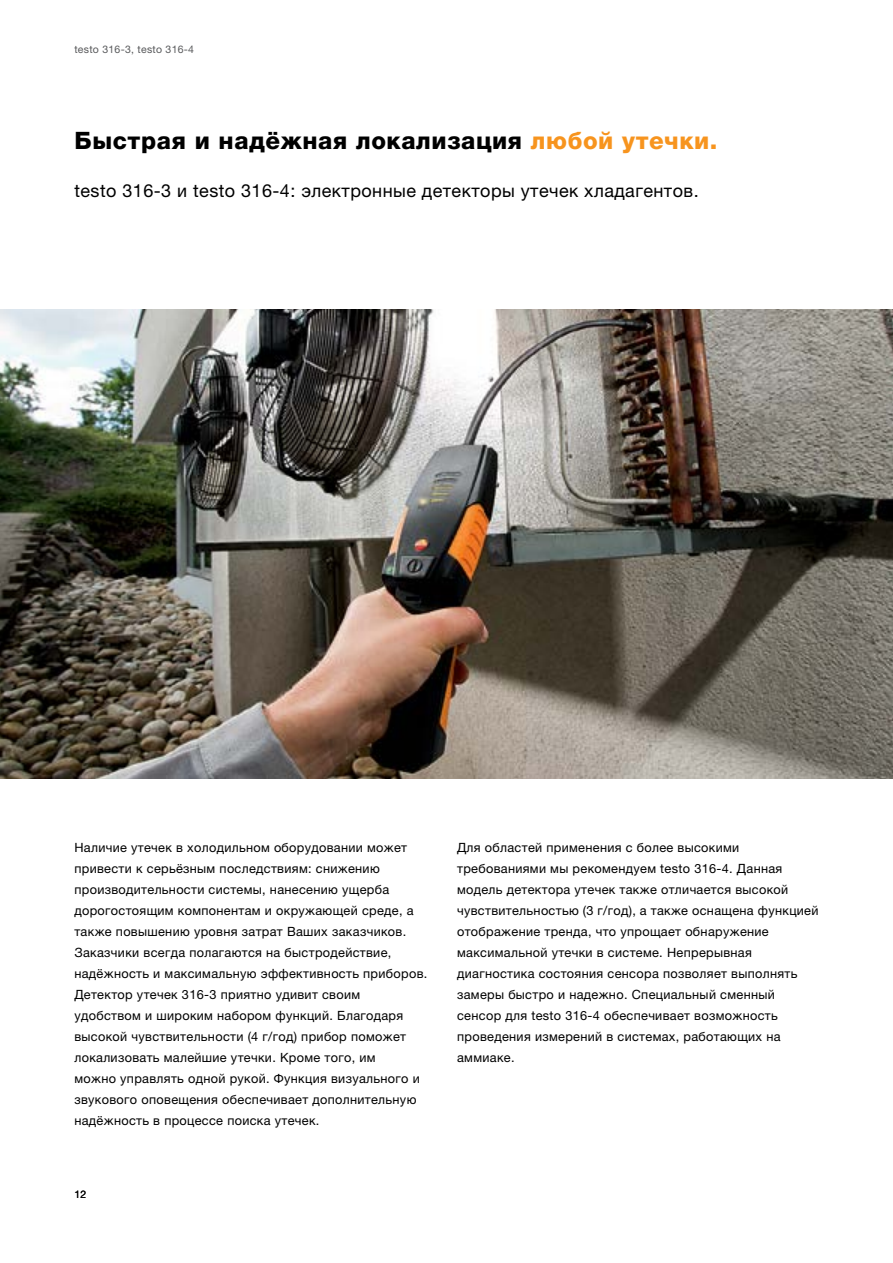
<style>
.page{position:relative;width:893px;height:1263px;background:#fff}
.page>*{position:absolute;margin:0;border:0;box-sizing:border-box;transform-origin:0 0}
.t1{font:800 24px "Helvetica Neue LTW1 G";letter-spacing:.025em;color:#000}
.t2{font:18px "Helvetica Neue LTW1 G";letter-spacing:.025em;color:#000}
.t3{font:12.75px/21px "Helvetica Neue LTW1 G";letter-spacing:.025em;color:#000}
.t4{font:10.5px "Helvetica Neue LTW1 G";letter-spacing:.025em;color:#58595b}
.t5{font:10.5px "Helvetica Neue LTW1 G";color:#000}
.s1{color:#f7941e}
</style>
<div class="page">
<img style="left:0;top:309px;width:893px;height:470px">
<p class="t4" style="left:74px;top:43px;width:121px">testo 316-3, testo 316-4</p>
<h1 class="t1" style="left:74px;top:126px;width:645px">Быстрая и надёжная локализация <span class="s1">любой утечки.</span></h1>
<h2 class="t2" style="left:74px;top:179px;width:626px">testo 316-3 и testo 316-4: электронные детекторы утечек хладагентов.</h2>
<p class="t3" style="left:74px;top:837px;width:354px">Наличие утечек в холодильном оборудовании может привести к серьёзным последствиям: снижению производительности системы, нанесению ущерба дорогостоящим компонентам и окружающей среде, а также повышению уровня затрат Ваших заказчиков.<br>Заказчики всегда полагаются на быстродействие, надёжность и максимальную эффективность приборов.<br>Детектор утечек 316-3 приятно удивит своим удобством и широким набором функций. Благодаря высокой чувствительности (4 г/год) прибор поможет локализовать малейшие утечки. Кроме того, им<br>можно управлять одной рукой. Функция визуального и звукового оповещения обеспечивает дополнительную надёжность в процессе поиска утечек.</p>
<p class="t3" style="left:457px;top:837px;width:363px">Для областей применения с более высокими требованиями мы рекомендуем testo 316-4. Данная модель детектора утечек также отличается высокой чувствительностью (3 г/год), а также оснащена функцией отображение тренда, что упрощает обнаружение максимальной утечки в системе. Непрерывная диагностика состояния сенсора позволяет выполнять замеры быстро и надежно. Специальный сменный сенсор для testo 316-4 обеспечивает возможность проведения измерений в системах, работающих на аммиаке.</p>
<p class="t5" style="left:74px;top:1188px;width:13px">12</p>
</div>
